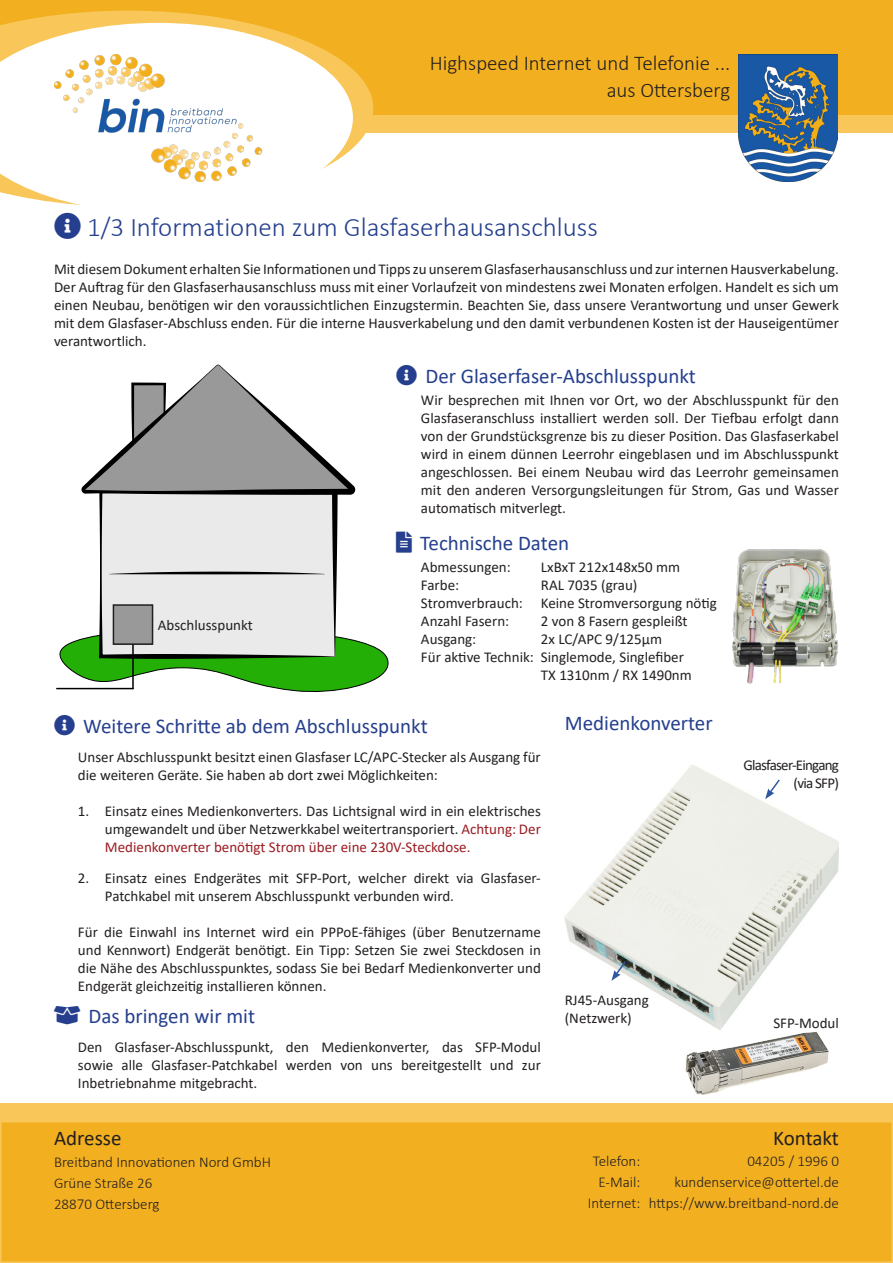
<style>
.page{position:relative;width:893px;height:1263px;background:#fff}
.page>*{position:absolute;margin:0;border:0;box-sizing:border-box;transform-origin:0 0}
.t1{font:300 27px "Calibri";color:#253f8e}
.t2{font:21px "Calibri";color:#253f8e}
.t3{font:300 21px/27px "Calibri";color:#231f20;text-align:right}
.t4{font:21px "Calibri";color:#231f20}
.t5{font:15px/18px "Calibri";color:#231f20;text-align:justify}
.t6{font:300 15px/21px "Calibri";color:#231f20;text-align:right}
.t7{font:15px/18px "Calibri";letter-spacing:-.05em;color:#231f20;text-align:right}
.s1{color:#9c1c22}
</style>
<div class="page">
<div style="left:0;top:1121px;width:893px;height:142px;background:#f2af1f;border:2px solid #f9c759"></div>
<div style="left:0;top:1104px;width:893px;height:17px;background:#f9c759"></div>
<div style="left:0;top:0;width:893px;height:133px;background:#f2af1f"></div>
<svg style="left:11px;top:11px;width:362px;height:137px"></svg>
<svg style="left:0;top:23px;width:353px;height:182px;fill:#fff"></svg>
<img style="left:54px;top:54px;width:210px;height:128px">
<div style="left:359px;top:116px;width:534px;height:17px;background:#f9c759"></div>
<img style="left:738px;top:54px;width:100px;height:128px">
<hr style="left:57px;top:688px;width:76px;height:1px;background:#000">
<img style="left:565px;top:765px;width:274px;height:268px">
<svg style="left:765px;top:778px;width:16px;height:21px"></svg>
<svg style="left:611px;top:959px;width:16px;height:22px"></svg>
<img style="left:733px;top:549px;width:106px;height:135px">
<img style="left:685px;top:1033px;width:144px;height:62px">
<svg style="left:59px;top:364px;width:330px;height:328px"></svg>
<h2 class="t3" style="left:430px;top:49px;width:302px">Highspeed Internet und Telefonie ... aus Ottersberg</h2>
<p class="t1" style="left:87px;top:211px;width:512px">1/3 Informationen zum Glasfaserhausanschluss</p>
<p class="t5" style="left:54px;top:260px;width:786px">Mit diesem Dokument erhalten Sie Informationen und Tipps zu unserem Glasfaserhausanschluss und zur internen Hausverkabelung.<br>Der Auftrag für den Glasfaserhausanschluss muss mit einer Vorlaufzeit von mindestens zwei Monaten erfolgen. Handelt es sich um einen Neubau, benötigen wir den voraussichtlichen Einzugstermin. Beachten Sie, dass unsere Verantwortung und unser Gewerk mit dem Glasfaser-Abschluss enden. Für die interne Hausverkabelung und den damit verbundenen Kosten ist der Hauseigentümer verantwortlich.</p>
<p class="t2" style="left:425px;top:361px;width:272px">Der Glaserfaser-Abschlusspunkt</p>
<p class="t5" style="left:421px;top:391px;width:419px">Wir besprechen mit Ihnen vor Ort, wo der Abschlusspunkt für den Glasfaseranschluss installiert werden soll. Der Tiefbau erfolgt dann von der Grundstücksgrenze bis zu dieser Position. Das Glasfaserkabel wird in einem dünnen Leerrohr eingeblasen und im Abschlusspunkt angeschlossen. Bei einem Neubau wird das Leerrohr gemeinsamen mit den anderen Versorgungsleitungen für Strom, Gas und Wasser automatisch mitverlegt.</p>
<p class="t5" style="left:158px;top:616px;width:97px">Abschlusspunkt</p>
<p class="t2" style="left:420px;top:528px;width:150px">Technische Daten</p>
<p class="t5" style="left:421px;top:558px;width:91px">Abmessungen:</p>
<p class="t5" style="left:421px;top:576px;width:40px">Farbe:</p>
<p class="t5" style="left:421px;top:594px;width:103px">Stromverbrauch:</p>
<p class="t5" style="left:421px;top:612px;width:90px">Anzahl Fasern:</p>
<p class="t5" style="left:421px;top:630px;width:57px">Ausgang:</p>
<p class="t5" style="left:421px;top:648px;width:114px">Für aktive Technik:</p>
<p class="t5" style="left:541px;top:558px;width:141px">LxBxT 212x148x50 mm</p>
<p class="t5" style="left:541px;top:576px;width:98px">RAL 7035 (grau)</p>
<p class="t5" style="left:541px;top:594px;width:178px">Keine Stromversorgung nötig</p>
<p class="t5" style="left:541px;top:612px;width:148px">2 von 8 Fasern gespleißt</p>
<p class="t5" style="left:541px;top:630px;width:123px">2x LC/APC 9/125μm</p>
<p class="t5" style="left:541px;top:648px;width:145px">Singlemode, Singlefiber</p>
<p class="t5" style="left:541px;top:666px;width:152px">TX 1310nm / RX 1490nm</p>
<p class="t2" style="left:83px;top:711px;width:346px">Weitere Schritte ab dem Abschlusspunkt</p>
<p class="t2" style="left:565px;top:709px;width:149px">Medienkonverter</p>
<p class="t5" style="left:78px;top:747px;width:464px">Unser Abschlusspunkt besitzt einen Glasfaser LC/APC-Stecker als Ausgang für die weiteren Geräte. Sie haben ab dort zwei Möglichkeiten:</p>
<p class="t5" style="left:105px;top:801px;width:437px;text-indent:-27px">1. Einsatz eines Medienkonverters. Das Lichtsignal wird in ein elektrisches umgewandelt und über Netzwerkkabel weitertransporiert. <span class="s1">Achtung: Der Medienkonverter benötigt Strom über eine 230V-Steckdose.</span></p>
<p class="t5" style="left:105px;top:868px;width:437px;text-indent:-27px">2. Einsatz eines Endgerätes mit SFP-Port, welcher direkt via Glasfaser-<br>Patchkabel mit unserem Abschlusspunkt verbunden wird.</p>
<p class="t5" style="left:78px;top:922px;width:464px">Für die Einwahl ins Internet wird ein PPPoE-fähiges (über Benutzername und Kennwort) Endgerät benötigt. Ein Tipp: Setzen Sie zwei Steckdosen in die Nähe des Abschlusspunktes, sodass Sie bei Bedarf Medienkonverter und Endgerät gleichzeitig installieren können.</p>
<p class="t2" style="left:88px;top:1002px;width:168px">Das bringen wir mit</p>
<p class="t5" style="left:78px;top:1038px;width:464px">Den Glasfaser-Abschlusspunkt, den Medienkonverter, das SFP-Modul sowie alle Glasfaser-Patchkabel werden von uns bereitgestellt und zur Inbetriebnahme mitgebracht.</p>
<p class="t5" style="left:565px;top:991px;width:86px">RJ45-Ausgang</p>
<p class="t5" style="left:565px;top:1009px;width:69px">(Netzwerk)</p>
<p class="t7" style="left:743px;top:755px;width:97px">Glasfaser-Eingang (via SFP)</p>
<p class="t5" style="left:773px;top:1014px;width:67px">SFP-Modul</p>
<h2 class="t4" style="left:54px;top:1124px;width:69px">Adresse</h2>
<h2 class="t4" style="left:773px;top:1124px;width:67px">Kontakt</h2>
<p class="t6" style="left:54px;top:1151px;width:218px;text-align:left">Breitband Innovationen Nord GmbH<br>Grüne Straße 26<br>28870 Ottersberg</p>
<p class="t6" style="left:649px;top:1151px;width:192px">04205 / 1996 0 kundenservice@ottertel.de https://www.breitband-nord.de</p>
<p class="t6" style="left:588px;top:1151px;width:54px">Telefon:<br>E-Mail:<br>Internet:</p>
</div>
